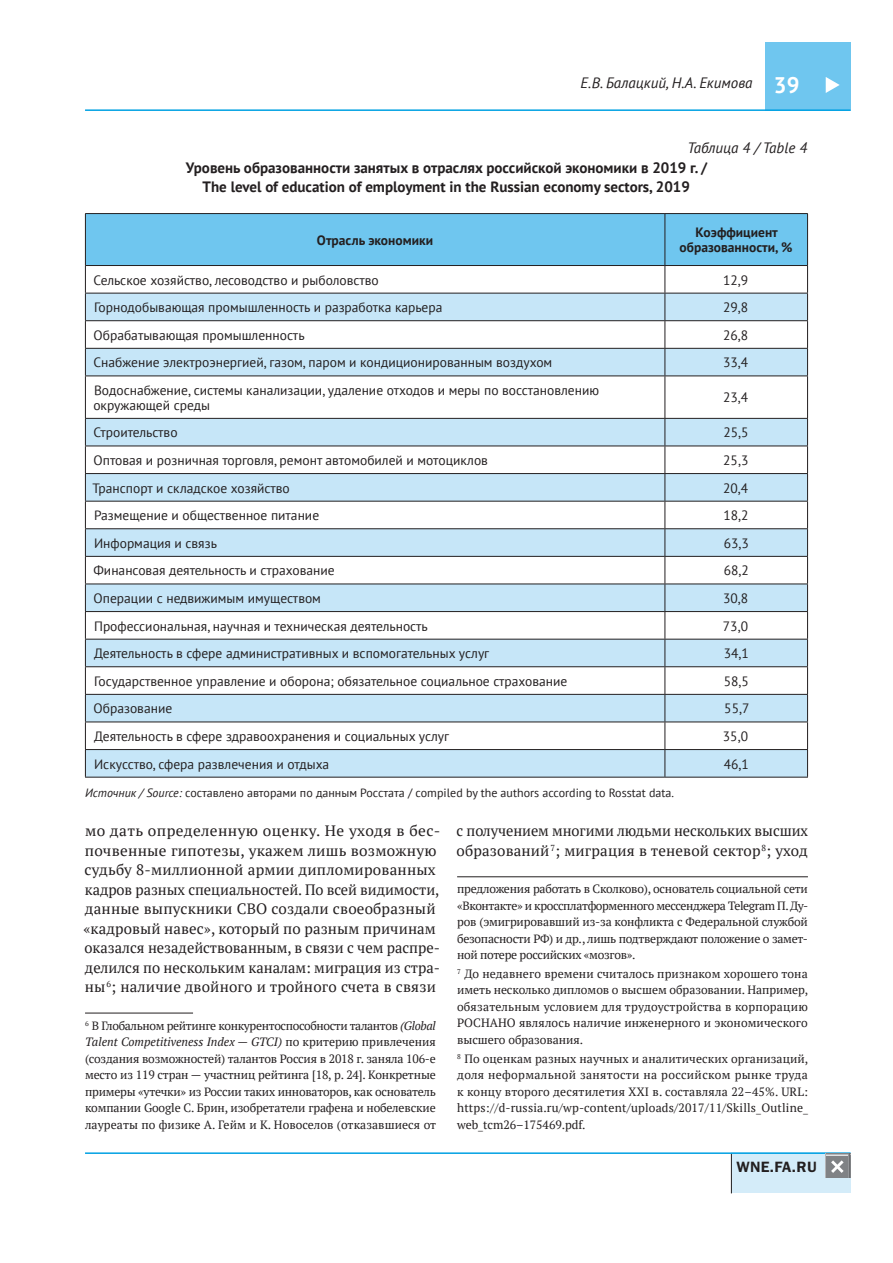
<style>
.page{position:relative;width:893px;height:1263px;background:#fff}
.page>*{position:absolute;margin:0;border:0;box-sizing:border-box;transform-origin:0 0}
.t1{font:700 22.5px "PT Sans";color:#fff}
.t2{font:15px/19.5px "PT Serif";letter-spacing:.01em;color:#231f20}
.t3{font:700 15px/19.5px "PT Sans";color:#231f20;text-align:center}
.t4{font:italic 15px "PT Sans";color:#231f20}
.t5{font:15px "Franklin Gothic Demi C";letter-spacing:.025em;color:#231f20}
.t6{font:13.5px/14.9px "PT Sans";color:#231f20}
.t7{font:700 13.5px/14.9px "PT Sans";color:#231f20;text-align:center}
.t8{font:12px/16.5px "PT Serif";letter-spacing:-.005em;color:#231f20;text-align:justify}
.t9{font:12px "PT Sans";color:#231f20}
.s1{font-style:italic}
</style>
<div class="page">
<div style="left:765px;top:43px;width:85px;height:68px;background:#6fc6ef"></div>
<hr style="left:85px;top:109px;width:765px;height:2px;background:#00a1e3">
<div style="left:731px;top:1152px;width:119px;height:41px;background:#d4ecf9"></div>
<hr style="left:731px;top:1153px;width:1px;height:40px;background:#231f20">
<hr style="left:85px;top:1152px;width:765px;height:2px;background:#00a1e3">
<svg style="left:826px;top:77px;width:14px;height:16px"></svg>
<svg style="left:825px;top:1153px;width:25px;height:25px"></svg>
<hr style="left:85px;top:1013px;width:108px;height:1px;background:#231f20">
<hr style="left:457px;top:876px;width:351px;height:1px;background:#231f20">
<svg style="left:86px;top:376px;width:721px;height:401px"></svg>
<hr style="left:85px;top:375px;width:580px;height:1px;background:#231f20">
<hr style="left:665px;top:375px;width:143px;height:1px;background:#231f20">
<hr style="left:664px;top:376px;width:1px;height:42px;background:#231f20">
<hr style="left:85px;top:418px;width:580px;height:1px;background:#231f20">
<hr style="left:665px;top:418px;width:143px;height:1px;background:#231f20">
<hr style="left:85px;top:446px;width:580px;height:1px;background:#231f20">
<hr style="left:665px;top:446px;width:143px;height:1px;background:#231f20">
<hr style="left:85px;top:473px;width:580px;height:1px;background:#231f20">
<hr style="left:665px;top:473px;width:143px;height:1px;background:#231f20">
<hr style="left:85px;top:501px;width:580px;height:1px;background:#231f20">
<hr style="left:665px;top:501px;width:143px;height:1px;background:#231f20">
<hr style="left:85px;top:528px;width:580px;height:1px;background:#231f20">
<hr style="left:665px;top:528px;width:143px;height:1px;background:#231f20">
<hr style="left:85px;top:556px;width:580px;height:1px;background:#231f20">
<hr style="left:665px;top:556px;width:143px;height:1px;background:#231f20">
<hr style="left:85px;top:584px;width:580px;height:1px;background:#231f20">
<hr style="left:665px;top:584px;width:143px;height:1px;background:#231f20">
<hr style="left:85px;top:611px;width:580px;height:1px;background:#231f20">
<hr style="left:665px;top:611px;width:143px;height:1px;background:#231f20">
<hr style="left:85px;top:639px;width:580px;height:1px;background:#231f20">
<hr style="left:665px;top:639px;width:143px;height:1px;background:#231f20">
<hr style="left:85px;top:666px;width:580px;height:1px;background:#231f20">
<hr style="left:665px;top:666px;width:143px;height:1px;background:#231f20">
<hr style="left:85px;top:694px;width:580px;height:1px;background:#231f20">
<hr style="left:665px;top:694px;width:143px;height:1px;background:#231f20">
<hr style="left:85px;top:721px;width:580px;height:1px;background:#231f20">
<hr style="left:665px;top:721px;width:143px;height:1px;background:#231f20">
<hr style="left:85px;top:749px;width:580px;height:1px;background:#231f20">
<hr style="left:665px;top:749px;width:143px;height:1px;background:#231f20">
<svg style="left:664px;top:419px;width:1px;height:358px"></svg>
<svg style="left:85px;top:214px;width:723px;height:161px"></svg>
<hr style="left:85px;top:376px;width:1px;height:42px;background:#231f20">
<hr style="left:807px;top:376px;width:1px;height:42px;background:#231f20">
<svg style="left:85px;top:419px;width:1px;height:358px"></svg>
<svg style="left:807px;top:419px;width:1px;height:358px"></svg>
<hr style="left:85px;top:777px;width:580px;height:1px;background:#231f20">
<hr style="left:665px;top:777px;width:143px;height:1px;background:#231f20">
<hr style="left:85px;top:213px;width:580px;height:1px;background:#231f20">
<hr style="left:85px;top:214px;width:1px;height:51px;background:#231f20">
<hr style="left:665px;top:213px;width:143px;height:1px;background:#231f20">
<hr style="left:807px;top:214px;width:1px;height:51px;background:#231f20">
<hr style="left:85px;top:265px;width:580px;height:1px;background:#231f20">
<hr style="left:665px;top:265px;width:143px;height:1px;background:#231f20">
<p class="t4" style="left:580px;top:74px;width:174px">Е.В. Балацкий, Н.А. Екимова</p>
<h1 class="t1" style="left:774px;top:70px;width:27px">39</h1>
<p class="t4" style="left:687px;top:139px;width:121px">Таблица 4 / Table 4</p>
<p class="t3" style="left:186px;top:158px;width:523px">Уровень образованности занятых в отраслях российской экономики в 2019 г. /<br>The level of education of employment in the Russian economy sectors, 2019</p>
<p class="t7" style="left:317px;top:232px;width:118px">Отрасль экономики</p>
<p class="t7" style="left:679px;top:225px;width:114px">Коэффициент образованности, %</p>
<p class="t6" style="left:94px;top:272px;width:287px">Сельское хозяйство, лесоводство и рыболовство</p>
<p class="t6" style="left:723px;top:272px;width:27px">12,9</p>
<p class="t6" style="left:94px;top:300px;width:350px">Горнодобывающая промышленность и разработка карьера</p>
<p class="t6" style="left:723px;top:300px;width:27px">29,8</p>
<p class="t6" style="left:94px;top:327px;width:212px">Обрабатывающая промышленность</p>
<p class="t6" style="left:723px;top:327px;width:27px">26,8</p>
<p class="t6" style="left:94px;top:355px;width:460px">Снабжение электроэнергией, газом, паром и кондиционированным воздухом</p>
<p class="t6" style="left:723px;top:355px;width:27px">33,4</p>
<p class="t6" style="left:93px;top:382px;width:507px">Водоснабжение, системы канализации, удаление отходов и меры по восстановлению окружающей среды</p>
<p class="t6" style="left:723px;top:390px;width:27px">23,4</p>
<p class="t6" style="left:94px;top:425px;width:85px">Строительство</p>
<p class="t6" style="left:723px;top:425px;width:27px">25,5</p>
<p class="t6" style="left:94px;top:452px;width:396px">Оптовая и розничная торговля, ремонт автомобилей и мотоциклов</p>
<p class="t6" style="left:723px;top:452px;width:27px">25,3</p>
<p class="t6" style="left:93px;top:480px;width:199px">Транспорт и складское хозяйство</p>
<p class="t6" style="left:723px;top:480px;width:27px">20,4</p>
<p class="t6" style="left:94px;top:508px;width:227px">Размещение и общественное питание</p>
<p class="t6" style="left:723px;top:508px;width:27px">18,2</p>
<p class="t6" style="left:94px;top:535px;width:124px">Информация и связь</p>
<p class="t6" style="left:724px;top:535px;width:27px">63,3</p>
<p class="t6" style="left:93px;top:563px;width:243px">Финансовая деятельность и страхование</p>
<p class="t6" style="left:724px;top:563px;width:27px">68,2</p>
<p class="t6" style="left:94px;top:590px;width:229px">Операции с недвижимым имуществом</p>
<p class="t6" style="left:723px;top:590px;width:27px">30,8</p>
<p class="t6" style="left:94px;top:618px;width:335px">Профессиональная, научная и техническая деятельность</p>
<p class="t6" style="left:723px;top:618px;width:27px">73,0</p>
<p class="t6" style="left:94px;top:646px;width:397px">Деятельность в сфере административных и вспомогательных услуг</p>
<p class="t6" style="left:724px;top:646px;width:27px">34,1</p>
<p class="t6" style="left:94px;top:673px;width:475px">Государственное управление и оборона; обязательное социальное страхование</p>
<p class="t6" style="left:724px;top:673px;width:27px">58,5</p>
<p class="t6" style="left:94px;top:701px;width:80px">Образование</p>
<p class="t6" style="left:724px;top:701px;width:27px">55,7</p>
<p class="t6" style="left:94px;top:728px;width:357px">Деятельность в сфере здравоохранения и социальных услуг</p>
<p class="t6" style="left:723px;top:728px;width:27px">35,0</p>
<p class="t6" style="left:94px;top:756px;width:237px">Искусство, сфера развлечения и отдыха</p>
<p class="t6" style="left:724px;top:756px;width:27px">46,1</p>
<p class="t9" style="left:85px;top:785px;width:590px"><span class="s1">Источник / Source:</span> составлено авторами по данным Росстата / сompiled by the authors according to Rosstat data.</p>
<p class="t2" style="left:83px;top:821px;width:358px">мо дать определенную оценку. Не уходя в бес&shy;почвенные гипотезы, укажем лишь возможную судьбу 8-миллионной армии дипломированных кадров разных специальностей. По всей видимости, данные выпускники СВО создали своеобразный «кадровый навес», который по разным причинам оказался незадействованным, в связи с чем распре&shy;делился по нескольким каналам: миграция из стра&shy;ны<sup>6</sup>; наличие двойного и тройного счета в связи</p>
<p class="t8" style="left:85px;top:1017px;width:353px"><sup>6</sup> В Глобальном рейтинге конкурентоспособности талантов <span class="s1">(Global Talent Competitiveness Index — GTCI)</span> по критерию привлечения (создания возможностей) талантов Россия в 2018 г. заняла 106-е место из 119 стран — участниц рейтинга [18, р. 24]. Конкретные примеры «утечки» из России таких инноваторов, как основатель компании Google С. Брин, изобретатели графена и нобелевские лауреаты по физике А. Гейм и К. Новоселов (отказавшиеся от</p>
<p class="t2" style="left:457px;top:821px;width:353px">с получением многими людьми нескольких высших образований<sup>7</sup>; миграция в теневой сектор<sup>8</sup>; уход</p>
<p class="t8" style="left:457px;top:881px;width:353px">предложения работать в Сколково), основатель социальной сети «Вконтакте» и кроссплатформенного мессенджера Telegram П.Ду&shy;ров (эмигрировавший из-за конфликта с Федеральной службой безопасности РФ) и др., лишь подтверждают положение о замет&shy;ной потере российских «мозгов».</p>
<p class="t8" style="left:457px;top:965px;width:353px"><sup>7</sup> До недавнего времени считалось признаком хорошего тона иметь несколько дипломов о высшем образовании. Например, обязательным условием для трудоустройства в корпорацию РОСНАНО являлось наличие инженерного и экономического высшего образования.</p>
<p class="t8" style="left:457px;top:1050px;width:353px"><sup>8</sup> По оценкам разных научных и аналитических организаций, доля неформальной занятости на российском рынке труда к концу второго десятилетия XXI в. составляла 22–45%. URL: https://d-russia.ru/wp-content/uploads/2017/11/Skills_Outline_ web_tcm26–175469.pdf.</p>
<p class="t5" style="left:736px;top:1158px;width:82px">WNE.FA.RU</p>
</div>
